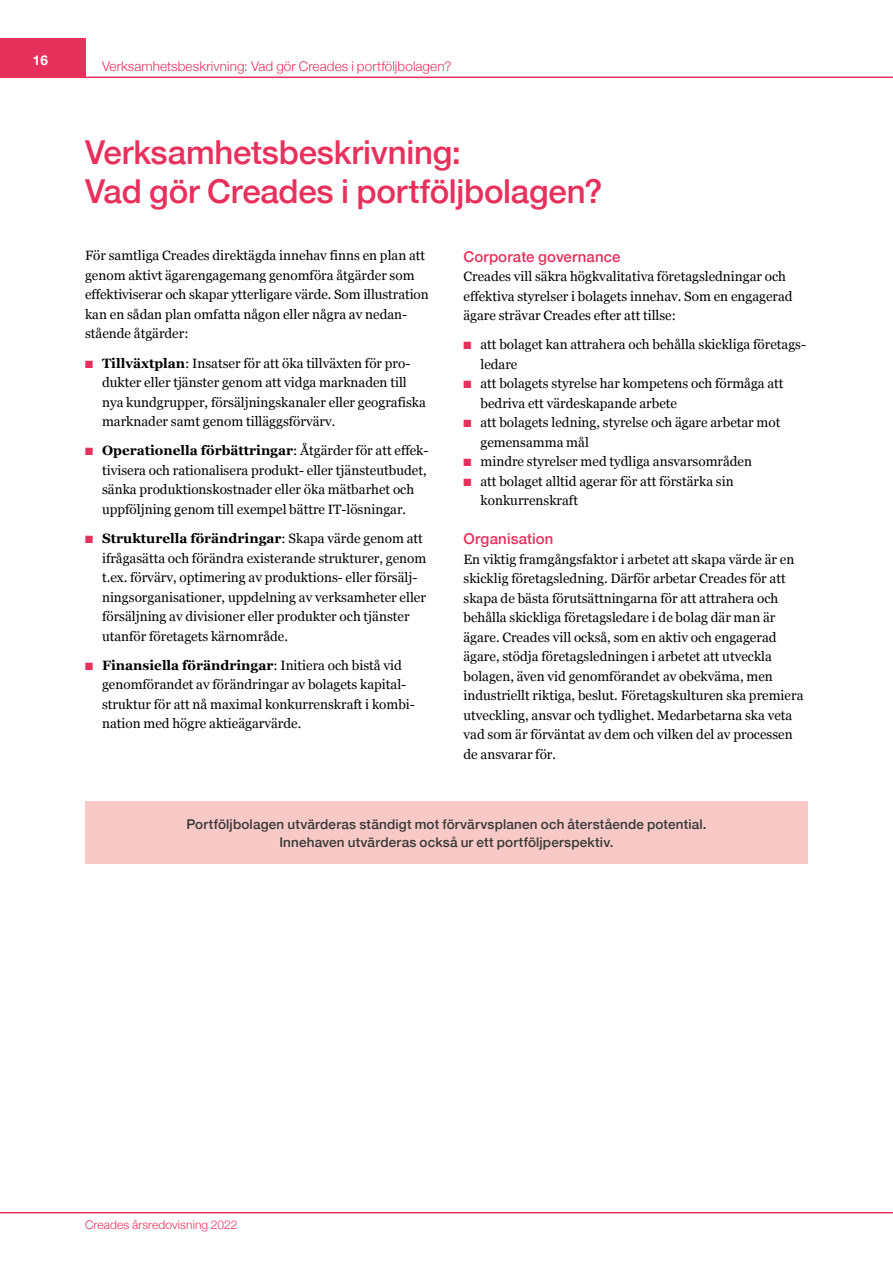
<style>
.page{position:relative;width:893px;height:1263px;background:#fff}
.page>*{position:absolute;margin:0;border:0;box-sizing:border-box;transform-origin:0 0}
.t1{font:500 33px/39px "Helvetica Neue";letter-spacing:-.01em;color:#e7315c}
.t2{font:500 15px "Helvetica Neue";letter-spacing:.01em;color:#e7315c}
.t3{font:13.5px/19.5px "Georgia";color:#000}
.t4{font:500 13.5px/18px "Helvetica Neue";letter-spacing:.015em;color:#383937;text-align:center}
.t5{font:300 13.5px "Helvetica Neue";letter-spacing:.005em;color:#e7315c}
.t6{font:700 13.5px "Helvetica Neue";color:#fff}
.t7{font:300 12px "Helvetica Neue";letter-spacing:.01em;color:#e7315c}
.s1{color:#e7315c}
.s2{font-weight:700}
</style>
<div class="page">
<hr style="left:0;top:77px;width:893px;height:1px;background:#e7315c">
<div style="left:0;top:38px;width:85px;height:40px;background:#e7315c"></div>
<hr style="left:0;top:1212px;width:893px;height:1px;background:#e7315c">
<div style="left:85px;top:801px;width:723px;height:63px;background:#f8c9c7"></div>
<p class="t6" style="left:33px;top:49px;width:17px">16</p>
<p class="t5" style="left:102px;top:56px;width:351px">Verksamhetsbeskrivning: Vad gör Creades i portföljbolagen?</p>
<h1 class="t1" style="left:85px;top:130px;width:519px">Verksamhetsbeskrivning:<br>Vad gör Creades i portföljbolagen?</h1>
<p class="t3" style="left:85px;top:245px;width:345px">För samtliga Creades direktägda innehav finns en plan att genom aktivt ägarengagemang genomföra åtgärder som effektiviserar och skapar ytterligare värde. Som illustration kan en sådan plan omfatta någon eller några av nedan&shy;stående åtgärder:</p>
<p class="t3" style="left:102px;top:353px;width:325px;text-indent:-17px"><span class="s1">■</span> <span class="s2">Tillväxtplan</span>: Insatser för att öka tillväxten för pro&shy;dukter eller tjänster genom att vidga marknaden till nya kundgrupper, försäljningskanaler eller geografiska marknader samt genom tilläggsförvärv.</p>
<p class="t3" style="left:102px;top:440px;width:328px;text-indent:-17px"><span class="s1">■</span> <span class="s2">Operationella förbättringar</span>: Åtgärder för att effek&shy;tivisera och rationalisera produkt- eller tjänsteutbudet, sänka produktionskostnader eller öka mätbarhet och uppföljning genom till exempel bättre IT-lösningar.</p>
<p class="t3" style="left:102px;top:528px;width:326px;text-indent:-17px"><span class="s1">■</span> <span class="s2">Strukturella förändringar</span>: Skapa värde genom att ifrågasätta och förändra existerande strukturer, genom t.ex. förvärv, optimering av produktions- eller försälj&shy;ningsorganisationer, uppdelning av verksamheter eller försäljning av divisioner eller produkter och tjänster utanför företagets kärnområde.</p>
<p class="t3" style="left:102px;top:655px;width:314px;text-indent:-17px"><span class="s1">■</span> <span class="s2">Finansiella förändringar</span>: Initiera och bistå vid genomförandet av förändringar av bolagets kapital&shy;struktur för att nå maximal konkurrenskraft i kombi&shy;nation med högre aktieägarvärde.</p>
<p class="t2" style="left:463px;top:244px;width:159px">Corporate governance</p>
<p class="t3" style="left:463px;top:266px;width:331px">Creades vill säkra högkvalitativa företagsledningar och effektiva styrelser i bolagets innehav. Som en engagerad ägare strävar Creades efter att tillse:</p>
<p class="t3" style="left:480px;top:334px;width:327px;text-indent:-17px"><span class="s1">■</span> att bolaget kan attrahera och behålla skickliga företags&shy;ledare</p>
<p class="t3" style="left:480px;top:373px;width:305px;text-indent:-17px"><span class="s1">■</span> att bolagets styrelse har kompetens och förmåga att bedriva ett värdeskapande arbete</p>
<p class="t3" style="left:480px;top:412px;width:301px;text-indent:-17px"><span class="s1">■</span> att bolagets ledning, styrelse och ägare arbetar mot gemensamma mål</p>
<p class="t3" style="left:463px;top:451px;width:290px"><span class="s1">■</span> mindre styrelser med tydliga ansvarsområden</p>
<p class="t3" style="left:480px;top:471px;width:255px;text-indent:-17px"><span class="s1">■</span> att bolaget alltid agerar för att förstärka sin konkurrenskraft</p>
<p class="t2" style="left:463px;top:527px;width:92px">Organisation</p>
<p class="t3" style="left:463px;top:549px;width:341px">En viktig framgångsfaktor i arbetet att skapa värde är en skicklig företagsledning. Därför arbetar Creades för att skapa de bästa förutsättningarna för att attrahera och behålla skickliga företagsledare i de bolag där man är ägare. Creades vill också, som en aktiv och engagerad ägare, stödja företagsledningen i arbetet att utveckla bolagen, även vid genomförandet av obekväma, men industriellt riktiga, beslut. Företagskulturen ska premiera utveckling, ansvar och tydlighet. Medarbetarna ska veta vad som är förväntat av dem och vilken del av processen de ansvarar för.</p>
<p class="t4" style="left:186px;top:814px;width:522px">Portföljbolagen utvärderas ständigt mot förvärvsplanen och återstående potential.<br>Innehaven utvärderas också ur ett portföljperspektiv.</p>
<p class="t7" style="left:85px;top:1215px;width:154px">Creades årsredovisning 2022</p>
</div>
